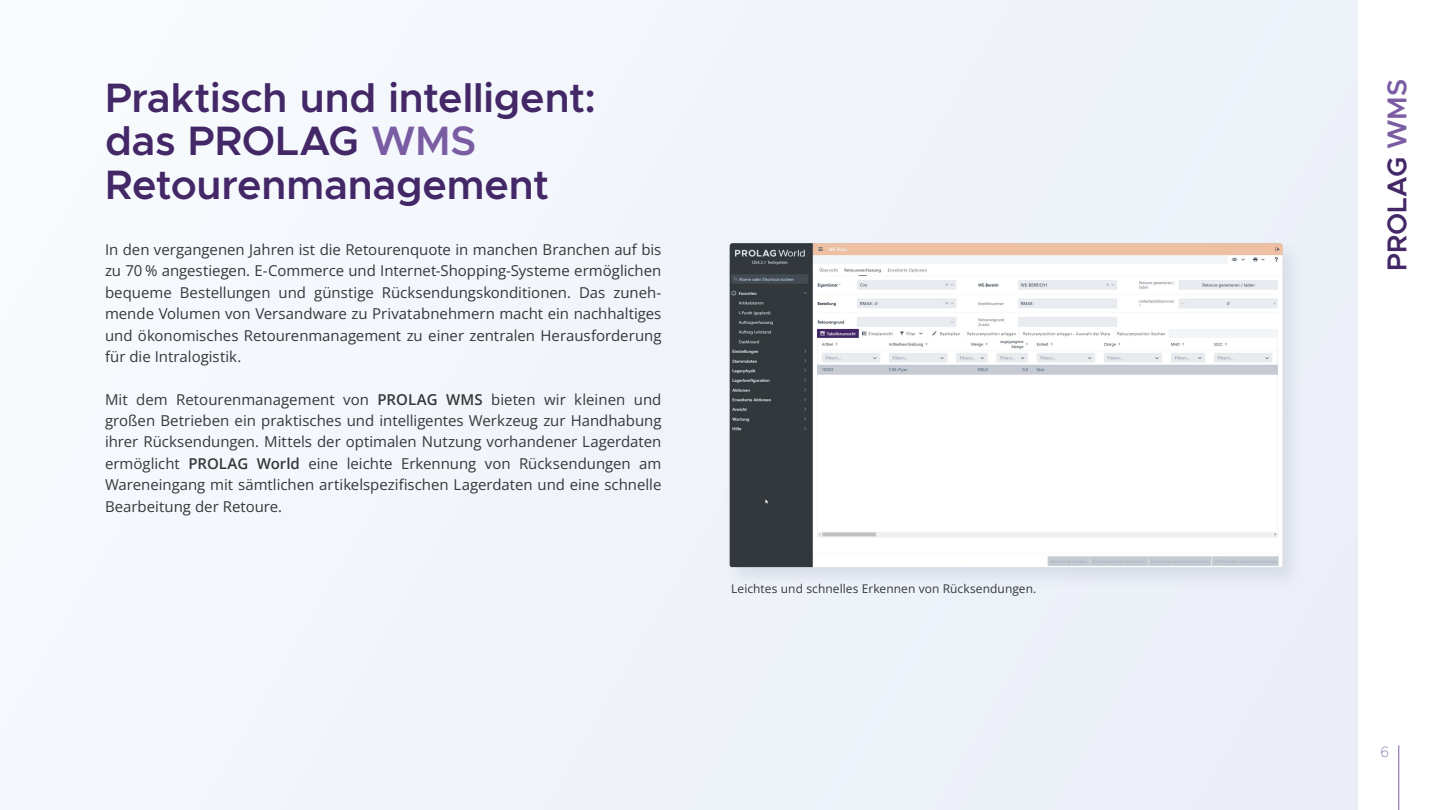
<style>
.page{position:relative;width:1440px;height:810px;background:#fff}
.page>*{position:absolute;margin:0;border:0;box-sizing:border-box;transform-origin:0 0}
.t1{font:600 41.25px/43.5px "Metropolis";letter-spacing:-.005em;color:#432767}
.t2{font:600 27.38px "Metropolis";color:#432767}
.t3{font:15px/21.4px "Open Sans";color:#33383b;text-align:justify}
.t4{font:100 15px "Metropolis";color:#7a5ca3}
.t5{font:12px "Open Sans";letter-spacing:.005em;color:#33383b}
.s1{color:#7a5ca3}
.s2{font-weight:600}
</style>
<div class="page">
<div style="left:0;top:0;width:1358px;height:810px;background:#f1f5fa"></div>
<div style="left:723px;top:239px;width:580px;height:351px;background:#e5eaf2"></div>
<img style="left:730px;top:243px;width:553px;height:324px">
<hr style="left:1398px;top:746px;width:1px;height:64px;background:#7a5ca3">
<h1 class="t1" style="left:105px;top:76px;width:492px">Praktisch und intelligent: das PROLAG <span class="s1">WMS<br></span>Retourenmanagement</h1>
<p class="t3" style="left:105px;top:238px;width:558px">In den vergangenen Jahren ist die Retourenquote in manchen Branchen auf bis zu 70 % angestiegen. E-Commerce und Internet-Shopping-Systeme ermöglichen bequeme Bestellungen und günstige Rücksendungskonditionen. Das zuneh&shy;mende Volumen von Versandware zu Privatabnehmern macht ein nachhaltiges und ökonomisches Retourenmanagement zu einer zentralen Herausforderung für die Intralogistik.</p>
<p class="t3" style="left:105px;top:388px;width:558px">Mit dem Retourenmanagement von <span class="s2">PROLAG WMS</span> bieten wir kleinen und großen Betrieben ein praktisches und intelligentes Werkzeug zur Handhabung ihrer Rücksendungen. Mittels der optimalen Nutzung vorhandener Lagerdaten ermöglicht <span class="s2">PROLAG World</span> eine leichte Erkennung von Rücksendungen am Wareneingang mit sämtlichen artikelspezifischen Lagerdaten und eine schnelle Bearbeitung der Retoure.</p>
<p class="t5" style="left:731px;top:580px;width:307px">Leichtes und schnelles Erkennen von Rücksendungen.</p>
<h2 class="t2" style="left:1380px;top:271px;width:194px;rotate:-90deg">PROLAG <span class="s1">WMS</span></h2>
<p class="t4" style="left:1381px;top:742px;width:10px">6</p>
</div>
